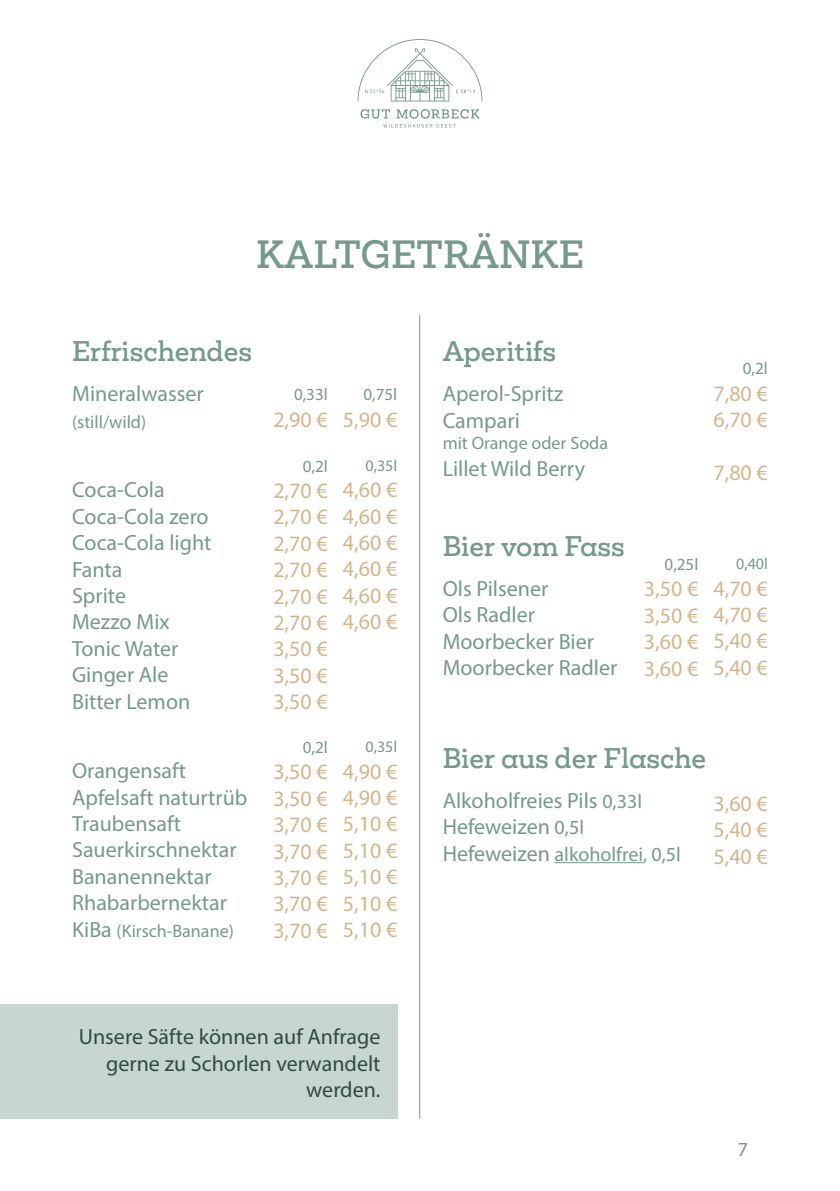
<style>
.page{position:relative;width:840px;height:1191px;background:#fff}
.page>*{position:absolute;margin:0;border:0;box-sizing:border-box;transform-origin:0 0}
.t1{font:500 36px "Mokoko";color:#75998f}
.t2{font:500 26px "Mokoko";color:#75998f}
.t3{font:22px/26.4px "Myriad Pro";color:#75998f}
.t4{font:22px/26.4px "Myriad Pro";color:#d2b68c;text-align:justify}
.t5{font:22px/26.4px "Myriad Pro";color:#314944;text-align:right}
.t6{font:20px "Myriad Pro";color:#75998f}
.t7{font:18px "Myriad Pro";color:#75998f}
.t8{font:17px "Myriad Pro";color:#75998f}
.t9{font:16px "Myriad Pro";color:#75998f}
.s1{font-size:22px}
.s2{font-size:20px}
</style>
<div class="page">
<svg style="left:360px;top:109px;width:119px;height:19px"></svg>
<svg style="left:357px;top:39px;width:125px;height:62px"></svg>
<hr style="left:419px;top:315px;width:1px;height:804px;background:#75998f">
<hr style="left:554px;top:862px;width:88px;height:1px;background:#75998f">
<div style="left:0;top:1004px;width:397px;height:115px;background:#c8d6d2"></div>
<h1 class="t1" style="left:256px;top:230px;width:329px">KALTGETRÄNKE</h1>
<p class="t2" style="left:72px;top:334px;width:182px">Erfrischendes</p>
<p class="t3" style="left:72px;top:380px;width:133px">Mineralwasser</p>
<p class="t7" style="left:72px;top:410px;width:76px">(still/wild)</p>
<p class="t3" style="left:72px;top:476px;width:141px">Coca-Cola<br>Coca-Cola zero<br>Coca-Cola light<br>Fanta<br>Sprite<br>Mezzo Mix<br>Tonic Water<br>Ginger Ale<br>Bitter Lemon</p>
<p class="t3" style="left:72px;top:757px;width:177px">Orangensaft<br>Apfelsaft naturtrüb<br>Traubensaft<br>Sauerkirschnektar<br>Bananennektar<br>Rhabarbernektar</p>
<p class="t7" style="left:72px;top:919px;width:163px"><span class="s1">KiBa</span> (Kirsch-Banane)</p>
<p class="t8" style="left:294px;top:384px;width:35px">0,33l</p>
<p class="t4" style="left:273px;top:406px;width:56px">2,90 €</p>
<p class="t8" style="left:302px;top:455px;width:26px">0,2l</p>
<p class="t4" style="left:273px;top:477px;width:56px">2,70 € 2,70 € 2,70 € 2,70 € 2,70 € 2,70 € 3,50 € 3,50 € 3,50 €</p>
<p class="t8" style="left:302px;top:736px;width:26px">0,2l</p>
<p class="t4" style="left:273px;top:758px;width:56px">3,50 € 3,50 € 3,70 € 3,70 € 3,70 € 3,70 € 3,70 €</p>
<p class="t8" style="left:363px;top:384px;width:35px">0,75l</p>
<p class="t4" style="left:342px;top:406px;width:56px">5,90 €</p>
<p class="t9" style="left:365px;top:455px;width:33px">0,35l</p>
<p class="t4" style="left:342px;top:476px;width:56px">4,60 € 4,60 € 4,60 € 4,60 € 4,60 € 4,60 €</p>
<p class="t9" style="left:365px;top:737px;width:33px">0,35l</p>
<p class="t4" style="left:342px;top:757px;width:56px">4,90 € 4,90 € 5,10 € 5,10 € 5,10 € 5,10 € 5,10 €</p>
<p class="t2" style="left:442px;top:334px;width:115px">Aperitifs</p>
<p class="t3" style="left:442px;top:380px;width:122px">Aperol-Spritz<br>Campari</p>
<p class="t7" style="left:442px;top:432px;width:167px">mit Orange oder Soda</p>
<p class="t3" style="left:442px;top:455px;width:144px">Lillet Wild Berry</p>
<p class="t8" style="left:742px;top:358px;width:26px">0,2l</p>
<p class="t4" style="left:713px;top:380px;width:56px">7,80 €<br>6,70 €</p>
<p class="t4" style="left:713px;top:459px;width:56px">7,80 €</p>
<p class="t2" style="left:442px;top:528px;width:184px">Bier vom Fass</p>
<p class="t3" style="left:442px;top:575px;width:176px">Ols Pilsener<br>Ols Radler<br>Moorbecker Bier<br>Moorbecker Radler</p>
<p class="t8" style="left:664px;top:554px;width:35px">0,25l</p>
<p class="t4" style="left:643px;top:575px;width:56px">3,50 € 3,50 € 3,60 € 3,60 €</p>
<p class="t9" style="left:735px;top:554px;width:33px">0,40l</p>
<p class="t4" style="left:713px;top:574px;width:56px">4,70 € 4,70 € 5,40 € 5,40 €</p>
<p class="t2" style="left:442px;top:740px;width:265px">Bier aus der Flasche</p>
<p class="t3" style="left:442px;top:787px;width:201px">Alkoholfreies Pils <span class="s2">0,33l<br></span>Hefeweizen <span class="s2">0,5l</span></p>
<p class="t6" style="left:442px;top:841px;width:239px"><span class="s1">Hefeweizen</span> alkoholfrei, 0,5l</p>
<p class="t4" style="left:713px;top:790px;width:56px">3,60 € 5,40 € 5,40 €</p>
<p class="t5" style="left:79px;top:1023px;width:303px">Unsere Säfte können auf Anfrage gerne zu Schorlen verwandelt werden.</p>
<p class="t6" style="left:737px;top:1137px;width:12px">7</p>
</div>
